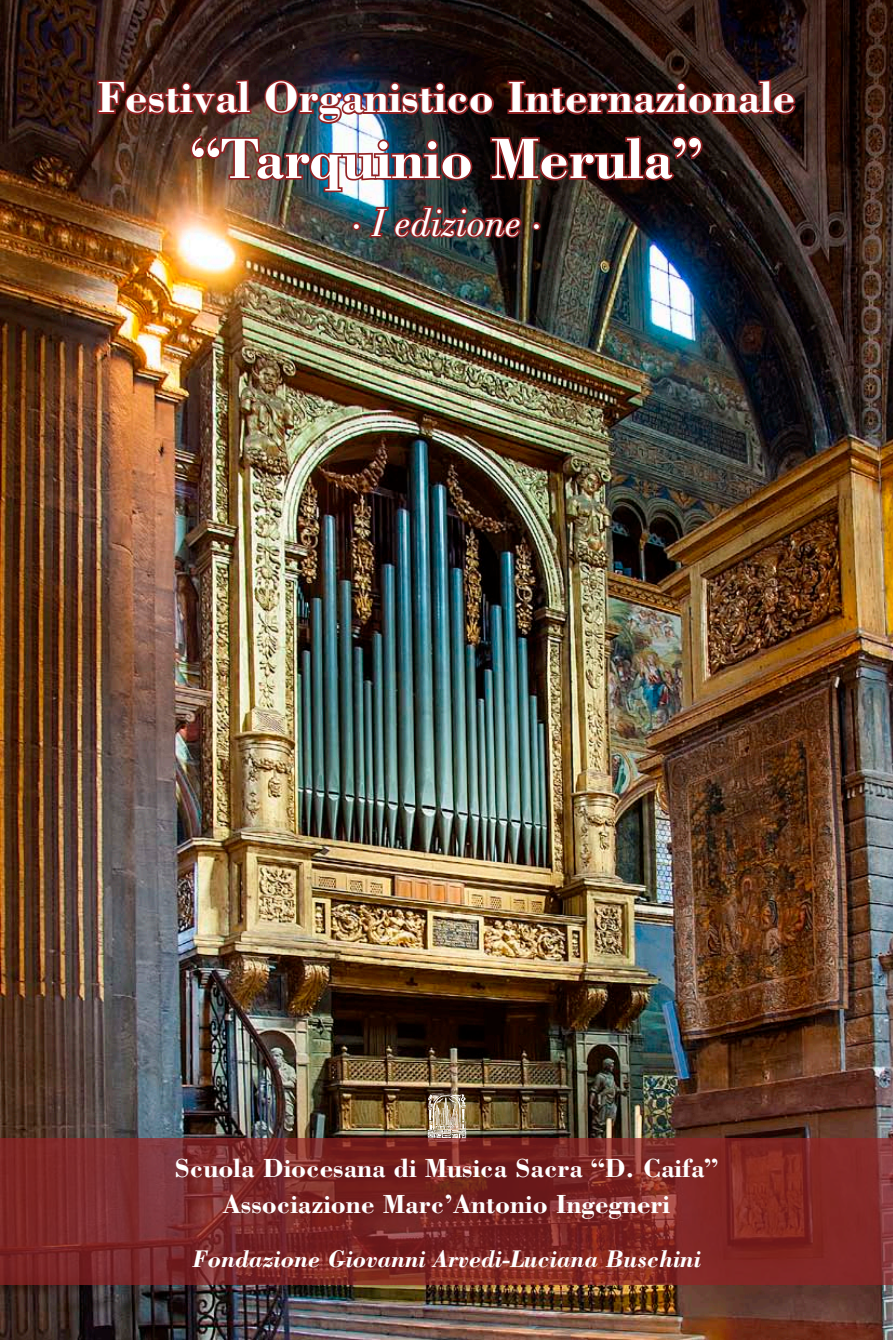
<style>
.page{position:relative;width:893px;height:1340px;background:#fff}
.page>*{position:absolute;margin:0;border:0;box-sizing:border-box;transform-origin:0 0}
.t1{font:700 58.5px "Bodoni";color:#fff}
.t2{font:700 45px "Bodoni";color:#fff}
.t3{font:italic 40.5px "Bodoni";color:#fff}
.t4{font:700 27px/36px "Bodoni";color:#fff;text-align:center}
.t5{font:italic 700 24.75px "Bodoni";color:#fff}
</style>
<div class="page">
<img style="left:0;top:0;width:893px;height:1339px">
<img style="left:425px;top:1087px;width:44px;height:50px">
<svg style="left:0;top:1137px;width:893px;height:147px;background:#7c2726"></svg>
<svg style="left:95px;top:78px;width:158px;height:38px;background:#61221e"></svg>
<img style="left:263px;top:78px;width:233px;height:47px">
<svg style="left:506px;top:78px;width:292px;height:43px;background:#4a1716"></svg>
<img style="left:189px;top:134px;width:285px;height:60px">
<svg style="left:489px;top:134px;width:215px;height:48px;background:#431513"></svg>
<div style="left:352px;top:222px;width:9px;height:8px;border:3px solid #932224;border-radius:50%"></div>
<img style="left:367px;top:204px;width:156px;height:36px">
<div style="left:532px;top:222px;width:9px;height:8px;border:3px solid #932224;border-radius:50%"></div>
<h2 class="t2" style="left:98px;top:69px;width:699px">Festival Organistico Internazionale</h2>
<h1 class="t1" style="left:191px;top:122px;width:512px">“Tarquinio Merula”</h1>
<h3 class="t3" style="left:351px;top:200px;width:192px">· I edizione ·</h3>
<p class="t4" style="left:175px;top:1149px;width:545px">Scuola Diocesana di Musica Sacra “D. Caifa”<br>Associazione Marc’Antonio Ingegneri</p>
<p class="t5" style="left:192px;top:1243px;width:510px">Fondazione Giovanni Arvedi-Luciana Buschini</p>
</div>
